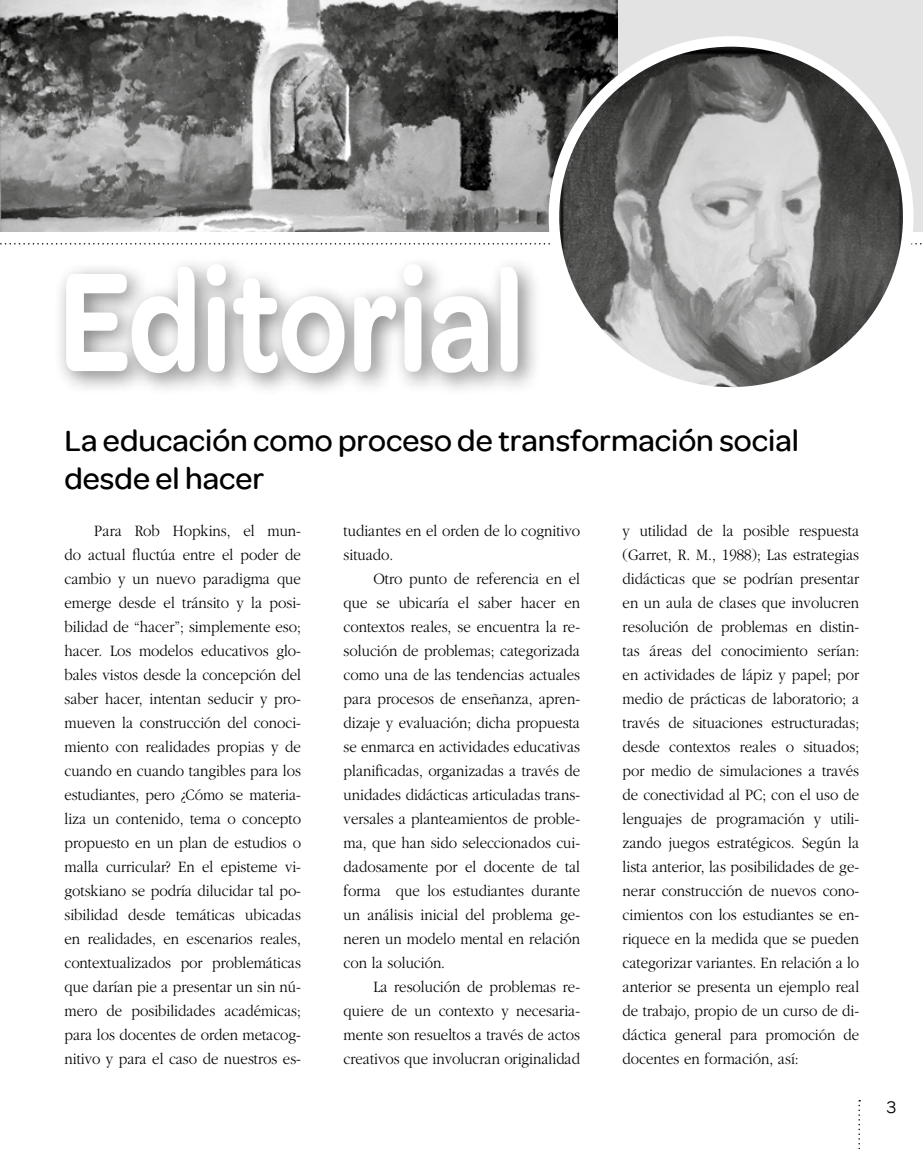
<style>
.page{position:relative;width:923px;height:1149px;background:#fff}
.page>*{position:absolute;margin:0;border:0;box-sizing:border-box;transform-origin:0 0}
.t1{font:600 150px "Omnes";color:#fff;scale:.8 1}
.t2{font:500 31.5px/37.8px "Omnes";color:#000}
.t3{font:18px "Omnes";color:#000}
.t4{font:300 16.5px/24px "Garamond";color:#000;text-align:justify;scale:.9 1}
</style>
<div class="page">
<div style="left:0;top:0;width:923px;height:232px;background:#e3e3e3"></div>
<svg style="left:0;top:243px;width:922px;height:1px"></svg>
<img style="left:0;top:0;width:617px;height:232px">
<img style="left:554px;top:41px;width:354px;height:345px">
<div style="left:549px;top:36px;width:364px;height:361px;border:10px solid #fff;border-radius:50%"></div>
<svg style="left:858px;top:1100px;width:2px;height:49px"></svg>
<div style="left:53px;top:254px;width:489px;height:143px;background:#000;opacity:.5"></div>
<h1 class="t1" style="left:59px;top:236px;width:583px">Editorial</h1>
<h2 class="t2" style="left:64px;top:421px;width:736px">La educación como proceso de transformación social desde el hacer</h2>
<p class="t4" style="left:64px;top:518px;width:264px;text-indent:30px">Para Rob Hopkins, el mun&shy;do actual fluctúa entre el poder de cambio y un nuevo paradigma que emerge desde el tránsito y la posi&shy;bilidad de “hacer”; simplemente eso; hacer. Los modelos educativos glo&shy;bales vistos desde la concepción del saber hacer, intentan seducir y pro&shy;mueven la construcción del conoci&shy;miento con realidades propias y de cuando en cuando tangibles para los estudiantes, pero ¿Cómo se materia&shy;liza un contenido, tema o concepto propuesto en un plan de estudios o malla curricular? En el episteme vi&shy;gotskiano se podría dilucidar tal po&shy;sibilidad desde temáticas ubicadas en realidades, en escenarios reales, contextualizados por problemáticas que darían pie a presentar un sin nú&shy;mero de posibilidades académicas; para los docentes de orden metacog&shy;nitivo y para el caso de nuestros es-</p>
<p class="t4" style="left:343px;top:518px;width:264px">tudiantes en el orden de lo cognitivo situado.</p>
<p class="t4" style="left:343px;top:566px;width:264px;text-indent:30px">Otro punto de referencia en el que se ubicaría el saber hacer en contextos reales, se encuentra la re&shy;solución de problemas; categorizada como una de las tendencias actuales para procesos de enseñanza, apren&shy;dizaje y evaluación; dicha propuesta se enmarca en actividades educativas planificadas, organizadas a través de unidades didácticas articuladas trans&shy;versales a planteamientos de proble&shy;ma, que han sido seleccionados cui&shy;dadosamente por el docente de tal forma que los estudiantes durante un análisis inicial del problema ge&shy;neren un modelo mental en relación con la solución.</p>
<p class="t4" style="left:343px;top:974px;width:264px;text-indent:30px">La resolución de problemas re&shy;quiere de un contexto y necesaria&shy;mente son resueltos a través de actos creativos que involucran originalidad</p>
<p class="t4" style="left:622px;top:518px;width:264px">y utilidad de la posible respuesta (Garret, R. M., 1988); Las estrategias didácticas que se podrían presentar en un aula de clases que involucren resolución de problemas en distin&shy;tas áreas del conocimiento serían: en actividades de lápiz y papel; por medio de prácticas de laboratorio; a través de situaciones estructuradas; desde contextos reales o situados; por medio de simulaciones a través de conectividad al PC; con el uso de lenguajes de programación y utili&shy;zando juegos estratégicos. Según la lista anterior, las posibilidades de ge&shy;nerar construcción de nuevos cono&shy;cimientos con los estudiantes se en&shy;riquece en la medida que se pueden categorizar variantes. En relación a lo anterior se presenta un ejemplo real de trabajo, propio de un curso de di&shy;dáctica general para promoción de docentes en formación, así:</p>
<p class="t3" style="left:886px;top:1096px;width:11px">3</p>
</div>
